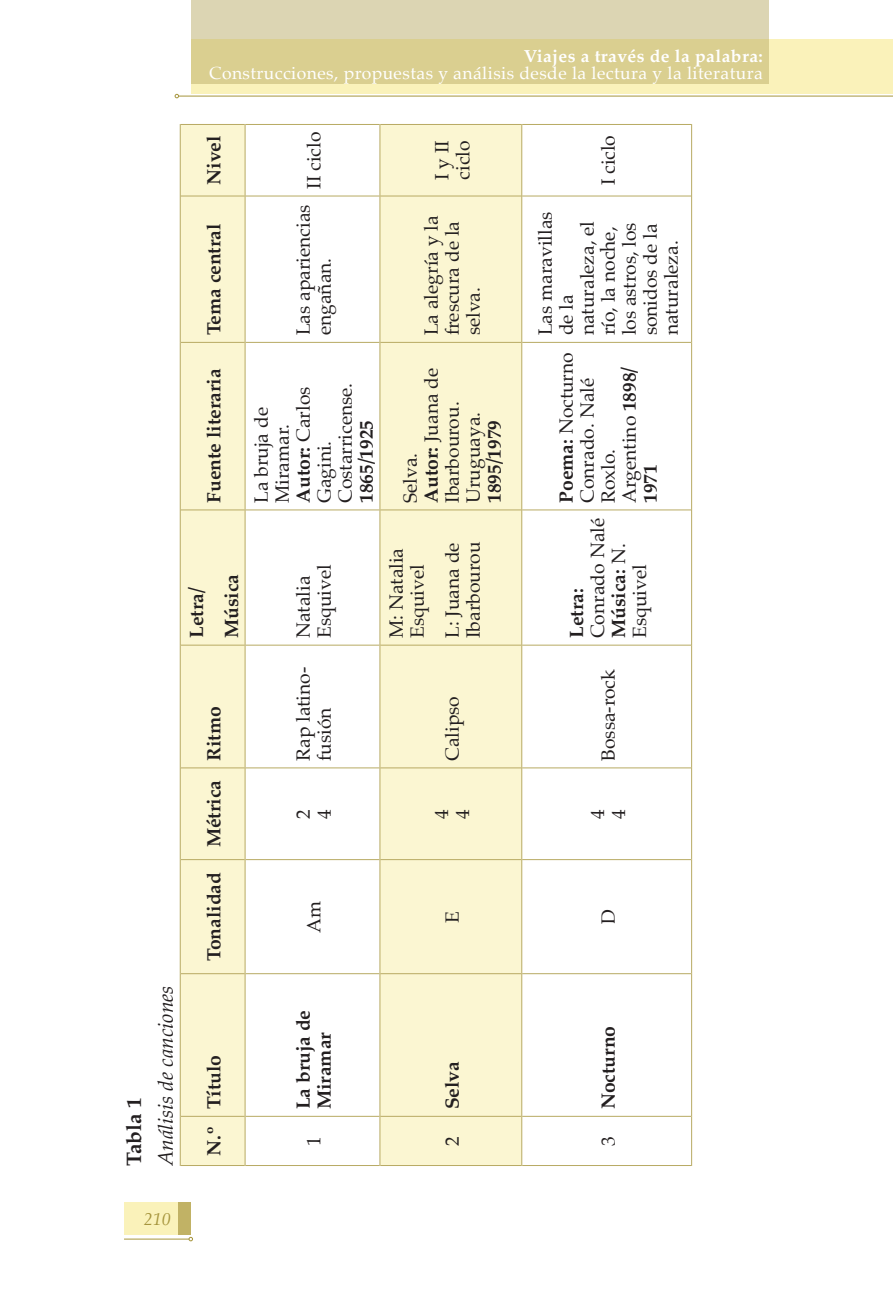
<style>
.page{position:relative;width:893px;height:1290px;background:#fff}
.page>*{position:absolute;margin:0;border:0;box-sizing:border-box;transform-origin:0 0}
.t1{font:italic 21px "Palatino";color:#231f20}
.t2{font:700 21px "Palatino";color:#231f20}
.t3{font:19.25px/21px "Palatino";color:#231f20}
.t4{font:700 19.25px/35px "Palatino";color:#231f20}
.t5{font:17.5px "Palatino";letter-spacing:.025em;color:#fff}
.t6{font:700 17.5px "Palatino";letter-spacing:.025em;color:#fff}
.t7{font:italic 17.5px "Palatino";color:#a6953d}
.s1{font-weight:700}
</style>
<div class="page">
<div style="left:124px;top:1202px;width:66px;height:32px;background:#faf2ba"></div>
<div style="left:192px;top:39px;width:701px;height:55px;background:#faf2ba"></div>
<svg style="left:192px;top:0;width:577px;height:84px;background:#dad1a0"></svg>
<div style="left:178px;top:1202px;width:12px;height:32px;background:#c1b265"></div>
<hr style="left:179px;top:96px;width:714px;height:1px;background:#a6953d">
<svg style="left:175px;top:94px;width:4px;height:4px"></svg>
<hr style="left:124px;top:1238px;width:65px;height:1px;background:#a6953d">
<svg style="left:189px;top:1237px;width:4px;height:4px"></svg>
<svg style="left:181px;top:125px;width:340px;height:1040px;fill:#fbf6d2"></svg>
<hr style="left:180px;top:1116px;width:1px;height:50px;background:#b8aa63">
<hr style="left:181px;top:1165px;width:64px;height:1px;background:#b8aa63">
<hr style="left:180px;top:974px;width:1px;height:142px;background:#b8aa63">
<hr style="left:181px;top:1116px;width:64px;height:1px;background:#b8aa63">
<hr style="left:180px;top:859px;width:1px;height:115px;background:#b8aa63">
<hr style="left:181px;top:973px;width:64px;height:1px;background:#b8aa63">
<hr style="left:180px;top:768px;width:1px;height:91px;background:#b8aa63">
<hr style="left:181px;top:859px;width:64px;height:1px;background:#b8aa63">
<hr style="left:180px;top:645px;width:1px;height:123px;background:#b8aa63">
<hr style="left:181px;top:767px;width:64px;height:1px;background:#b8aa63">
<hr style="left:180px;top:510px;width:1px;height:135px;background:#b8aa63">
<hr style="left:181px;top:645px;width:64px;height:1px;background:#b8aa63">
<hr style="left:180px;top:342px;width:1px;height:168px;background:#b8aa63">
<hr style="left:181px;top:509px;width:64px;height:1px;background:#b8aa63">
<hr style="left:180px;top:196px;width:1px;height:146px;background:#b8aa63">
<hr style="left:181px;top:342px;width:64px;height:1px;background:#b8aa63">
<hr style="left:180px;top:124px;width:1px;height:72px;background:#b8aa63">
<hr style="left:181px;top:196px;width:64px;height:1px;background:#b8aa63">
<hr style="left:181px;top:124px;width:64px;height:1px;background:#b8aa63">
<hr style="left:245px;top:1116px;width:1px;height:50px;background:#b8aa63">
<hr style="left:246px;top:1165px;width:133px;height:1px;background:#b8aa63">
<hr style="left:245px;top:974px;width:1px;height:142px;background:#b8aa63">
<hr style="left:246px;top:1116px;width:133px;height:1px;background:#b8aa63">
<hr style="left:245px;top:859px;width:1px;height:115px;background:#b8aa63">
<hr style="left:246px;top:973px;width:133px;height:1px;background:#b8aa63">
<hr style="left:245px;top:768px;width:1px;height:91px;background:#b8aa63">
<hr style="left:246px;top:859px;width:133px;height:1px;background:#b8aa63">
<hr style="left:245px;top:645px;width:1px;height:123px;background:#b8aa63">
<hr style="left:246px;top:767px;width:133px;height:1px;background:#b8aa63">
<hr style="left:245px;top:510px;width:1px;height:135px;background:#b8aa63">
<hr style="left:246px;top:645px;width:133px;height:1px;background:#b8aa63">
<hr style="left:245px;top:342px;width:1px;height:168px;background:#b8aa63">
<hr style="left:246px;top:509px;width:133px;height:1px;background:#b8aa63">
<hr style="left:245px;top:196px;width:1px;height:146px;background:#b8aa63">
<hr style="left:246px;top:342px;width:133px;height:1px;background:#b8aa63">
<hr style="left:245px;top:124px;width:1px;height:72px;background:#b8aa63">
<hr style="left:246px;top:196px;width:133px;height:1px;background:#b8aa63">
<hr style="left:246px;top:124px;width:133px;height:1px;background:#b8aa63">
<hr style="left:379px;top:1116px;width:1px;height:50px;background:#b8aa63">
<hr style="left:380px;top:1165px;width:141px;height:1px;background:#b8aa63">
<hr style="left:379px;top:974px;width:1px;height:142px;background:#b8aa63">
<hr style="left:380px;top:1116px;width:141px;height:1px;background:#b8aa63">
<hr style="left:379px;top:859px;width:1px;height:115px;background:#b8aa63">
<hr style="left:380px;top:973px;width:141px;height:1px;background:#b8aa63">
<hr style="left:379px;top:768px;width:1px;height:91px;background:#b8aa63">
<hr style="left:380px;top:859px;width:141px;height:1px;background:#b8aa63">
<hr style="left:379px;top:645px;width:1px;height:123px;background:#b8aa63">
<hr style="left:380px;top:767px;width:141px;height:1px;background:#b8aa63">
<hr style="left:379px;top:510px;width:1px;height:135px;background:#b8aa63">
<hr style="left:380px;top:645px;width:141px;height:1px;background:#b8aa63">
<hr style="left:379px;top:342px;width:1px;height:168px;background:#b8aa63">
<hr style="left:380px;top:509px;width:141px;height:1px;background:#b8aa63">
<hr style="left:379px;top:196px;width:1px;height:146px;background:#b8aa63">
<hr style="left:380px;top:342px;width:141px;height:1px;background:#b8aa63">
<hr style="left:379px;top:124px;width:1px;height:72px;background:#b8aa63">
<hr style="left:380px;top:196px;width:141px;height:1px;background:#b8aa63">
<hr style="left:380px;top:124px;width:141px;height:1px;background:#b8aa63">
<hr style="left:521px;top:1116px;width:1px;height:50px;background:#b8aa63">
<hr style="left:522px;top:1165px;width:169px;height:1px;background:#b8aa63">
<hr style="left:521px;top:974px;width:1px;height:142px;background:#b8aa63">
<hr style="left:522px;top:1116px;width:169px;height:1px;background:#b8aa63">
<hr style="left:521px;top:859px;width:1px;height:115px;background:#b8aa63">
<hr style="left:522px;top:973px;width:169px;height:1px;background:#b8aa63">
<hr style="left:521px;top:768px;width:1px;height:91px;background:#b8aa63">
<hr style="left:522px;top:859px;width:169px;height:1px;background:#b8aa63">
<hr style="left:521px;top:645px;width:1px;height:123px;background:#b8aa63">
<hr style="left:522px;top:767px;width:169px;height:1px;background:#b8aa63">
<hr style="left:521px;top:510px;width:1px;height:135px;background:#b8aa63">
<hr style="left:522px;top:645px;width:169px;height:1px;background:#b8aa63">
<hr style="left:521px;top:342px;width:1px;height:168px;background:#b8aa63">
<hr style="left:522px;top:509px;width:169px;height:1px;background:#b8aa63">
<hr style="left:521px;top:196px;width:1px;height:146px;background:#b8aa63">
<hr style="left:522px;top:342px;width:169px;height:1px;background:#b8aa63">
<hr style="left:521px;top:124px;width:1px;height:72px;background:#b8aa63">
<hr style="left:522px;top:196px;width:169px;height:1px;background:#b8aa63">
<hr style="left:522px;top:124px;width:169px;height:1px;background:#b8aa63">
<hr style="left:691px;top:1116px;width:1px;height:50px;background:#b8aa63">
<hr style="left:691px;top:974px;width:1px;height:142px;background:#b8aa63">
<hr style="left:691px;top:859px;width:1px;height:115px;background:#b8aa63">
<hr style="left:691px;top:768px;width:1px;height:91px;background:#b8aa63">
<hr style="left:691px;top:645px;width:1px;height:123px;background:#b8aa63">
<hr style="left:691px;top:510px;width:1px;height:135px;background:#b8aa63">
<hr style="left:691px;top:342px;width:1px;height:168px;background:#b8aa63">
<hr style="left:691px;top:196px;width:1px;height:146px;background:#b8aa63">
<hr style="left:691px;top:124px;width:1px;height:72px;background:#b8aa63">
<p class="t6" style="left:524px;top:41px;width:241px">Viajes a través de la palabra:</p>
<p class="t5" style="left:209px;top:58px;width:555px">Construcciones, propuestas y análisis desde la lectura y la literatura</p>
<p class="t2" style="left:116px;top:1166px;width:70px;rotate:-90deg">Tabla 1</p>
<p class="t4" style="left:196px;top:185px;width:51px;rotate:-90deg">Nivel</p>
<p class="t4" style="left:196px;top:335px;width:113px;rotate:-90deg">Tema central</p>
<p class="t4" style="left:196px;top:503px;width:136px;rotate:-90deg">Fuente literaria</p>
<p class="t3" style="left:303px;top:189px;width:58px;rotate:-90deg">II ciclo</p>
<p class="t3" style="left:293px;top:335px;width:132px;rotate:-90deg">Las apariencias engañan.</p>
<p class="t3" style="left:251px;top:503px;width:122px;rotate:-90deg">La bruja de<br>Miramar.<br><span class="s1">Autor:</span> Carlos<br>Gagini.<br>Costarricense.</p>
<p class="t4" style="left:348px;top:503px;width:84px;rotate:-90deg">1865/1925</p>
<p class="t3" style="left:431px;top:180px;width:41px;rotate:-90deg">I y II ciclo</p>
<p class="t3" style="left:421px;top:335px;width:121px;rotate:-90deg">La alegría y la frescura de la selva.</p>
<p class="t3" style="left:400px;top:503px;width:137px;rotate:-90deg">Selva.<br><span class="s1">Autor:</span> Juana de<br>Ibarbourou.<br>Uruguaya.</p>
<p class="t4" style="left:476px;top:503px;width:84px;rotate:-90deg">1895/1979</p>
<p class="t4" style="left:179px;top:638px;width:66px;rotate:-90deg">Letra/<br>Música</p>
<p class="t1" style="left:148px;top:1166px;width:182px;rotate:-90deg">Análisis de canciones</p>
<p class="t4" style="left:196px;top:847px;width:143px;rotate:-90deg">Métrica Ritmo</p>
<p class="t4" style="left:196px;top:961px;width:90px;rotate:-90deg">Tonalidad</p>
<p class="t4" style="left:196px;top:1156px;width:103px;rotate:-90deg">N.º Título</p>
<p class="t3" style="left:293px;top:638px;width:75px;rotate:-90deg">Natalia<br>Esquivel</p>
<p class="t3" style="left:293px;top:761px;width:96px;rotate:-90deg">Rap latino&shy;fusión</p>
<p class="t3" style="left:293px;top:818px;width:11px;rotate:-90deg">2<br>4</p>
<p class="t3" style="left:303px;top:932px;width:33px;rotate:-90deg">Am</p>
<p class="t4" style="left:292px;top:1109px;width:101px;line-height:21px;rotate:-90deg">La bruja de<br>Miramar</p>
<p class="t3" style="left:303px;top:1146px;width:11px;rotate:-90deg">1</p>
<p class="t3" style="left:386px;top:638px;width:92px;rotate:-90deg">M: Natalia<br>Esquivel</p>
<p class="t3" style="left:442px;top:638px;width:98px;rotate:-90deg">L: Juana de<br>Ibarbourou</p>
<p class="t3" style="left:442px;top:761px;width:66px;rotate:-90deg">Calipso</p>
<p class="t3" style="left:431px;top:818px;width:11px;rotate:-90deg">4<br>4</p>
<p class="t3" style="left:442px;top:922px;width:13px;rotate:-90deg">E</p>
<p class="t4" style="left:434px;top:1109px;width:50px;rotate:-90deg">Selva</p>
<p class="t3" style="left:442px;top:1146px;width:11px;rotate:-90deg">2</p>
<p class="t7" style="left:144px;top:1204px;width:28px">210</p>
<p class="t3" style="left:598px;top:185px;width:52px;rotate:-90deg">I ciclo</p>
<p class="t3" style="left:535px;top:335px;width:125px;rotate:-90deg">Las maravillas de la naturaleza, el río, la noche, los astros, los sonidos de la naturaleza.</p>
<p class="t3" style="left:556px;top:503px;width:152px;rotate:-90deg"><span class="s1">Poema:</span> Nocturno<br>Conrado. Nalé<br>Roxlo.<br>Argentino <span class="s1">1898/<br>1971</span></p>
<p class="t3" style="left:587px;top:638px;width:122px;rotate:-90deg">Conrado Nalé<br><span class="s1">Música:</span> N.<br>Esquivel</p>
<p class="t4" style="left:559px;top:638px;width:51px;rotate:-90deg">Letra:</p>
<p class="t3" style="left:598px;top:761px;width:93px;rotate:-90deg">Bossa-rock</p>
<p class="t3" style="left:587px;top:818px;width:11px;rotate:-90deg">4<br>4</p>
<p class="t3" style="left:597px;top:924px;width:16px;rotate:-90deg">D</p>
<p class="t4" style="left:590px;top:1109px;width:85px;rotate:-90deg">Nocturno</p>
<p class="t3" style="left:597px;top:1146px;width:11px;rotate:-90deg">3</p>
</div>
